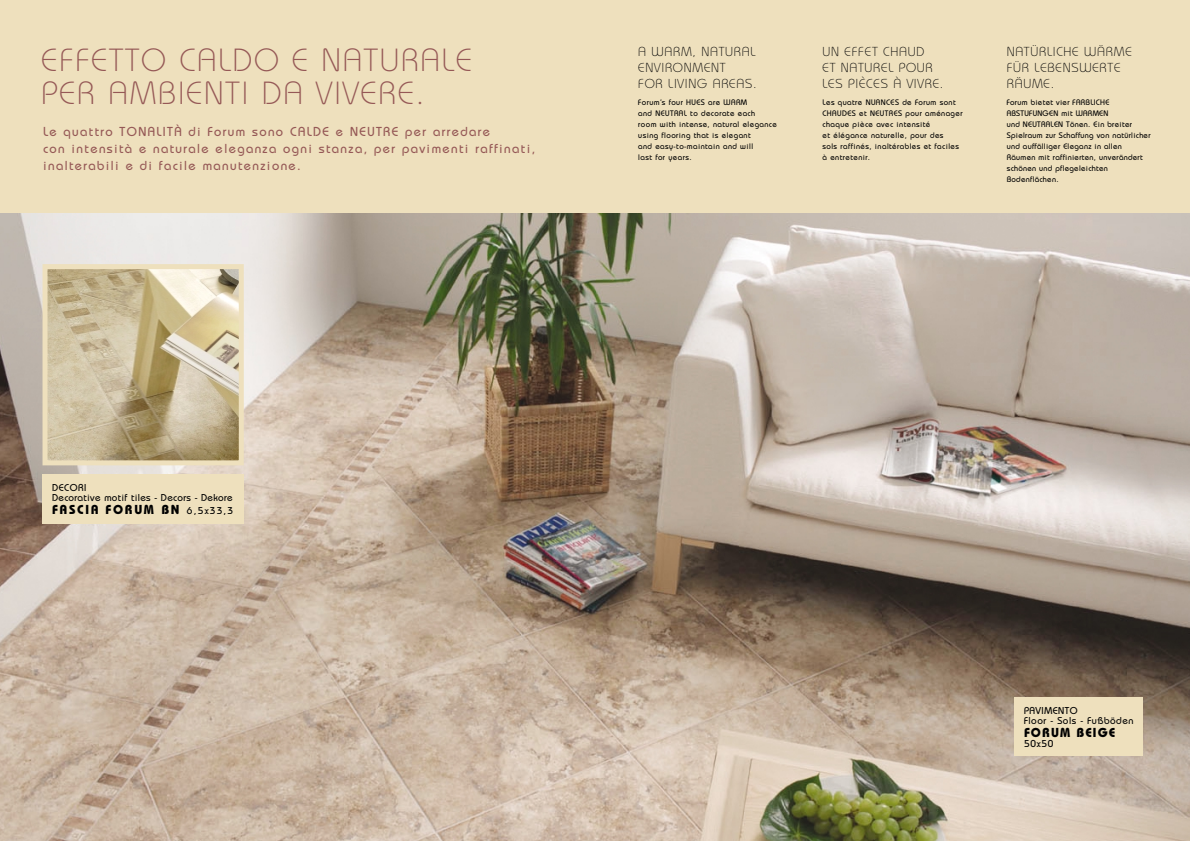
<style>
.page{position:relative;width:1190px;height:841px;background:#fff}
.page>*{position:absolute;margin:0;border:0;box-sizing:border-box;transform-origin:0 0}
.t1{font:300 32px/33px "Bauhaus";letter-spacing:.055em;color:#955856}
.t2{font:500 13px/17px "Bauhaus";letter-spacing:.11em;color:#955856}
.t3{font:300 13px/16px "Bauhaus";letter-spacing:.055em;color:#000}
.t4{font:700 13px "Bauhaus";letter-spacing:.13em;color:#000}
.t5{font:700 13px "Bauhaus";letter-spacing:.085em;color:#000}
.t6{font:500 10px/10px "Bauhaus";letter-spacing:.035em;color:#000}
.t7{font:500 10px/10px "Bauhaus";letter-spacing:.055em;color:#000}
.t8{font:500 8px/11px "Bauhaus";letter-spacing:.055em;color:#000}
.s1{font-weight:500;font-size:10px}
</style>
<div class="page">
<img style="left:0;top:213px;width:1190px;height:628px">
<div style="left:0;top:0;width:1190px;height:213px;background:#eee0bd"></div>
<div style="left:1014px;top:697px;width:129px;height:59px;background:#eee0bd"></div>
<img style="left:49px;top:270px;width:189px;height:189px">
<div style="left:43px;top:264px;width:201px;height:201px;border:5px solid #eee0bd"></div>
<div style="left:42px;top:474px;width:202px;height:50px;background:#eee0bd"></div>
<h1 class="t1" style="left:42px;top:47px;width:432px">EFFETTO CALDO E NATURALE<br>PER AMBIENTI DA VIVERE.</h1>
<h2 class="t2" style="left:43px;top:125px;width:494px">Le quattro TONALITÀ di Forum sono CALDE e NEUTRE per arredare<br>con intensità e naturale eleganza ogni stanza, per pavimenti raffinati, inalterabili e di facile manutenzione.</h2>
<h2 class="t3" style="left:638px;top:45px;width:120px">A WARM, NATURAL<br>ENVIRONMENT<br>FOR LIVING AREAS.</h2>
<p class="t8" style="left:638px;top:98px;width:140px">Forum’s four HUES are WARM<br>and NEUTRAL to decorate each<br>room with intense, natural elegance using flooring that is elegant<br>and easy-to-maintain and will<br>last for years.</p>
<h2 class="t3" style="left:823px;top:45px;width:122px">UN EFFET CHAUD<br>ET NATUREL POUR<br>LES PIÈCES À VIVRE.</h2>
<p class="t8" style="left:823px;top:98px;width:142px">Les quatre NUANCES de Forum sont<br>CHAUDES et NEUTRES pour aménager chaque pièce avec intensité<br>et élégance naturelle, pour des<br>sols raffinés, inaltérables et faciles à entretenir.</p>
<h2 class="t3" style="left:1007px;top:45px;width:127px">NATÜRLICHE WÄRME<br>FÜR LEBENSWERTE<br>RÄUME.</h2>
<p class="t8" style="left:1007px;top:98px;width:145px">Forum bietet vier FARBLICHE<br>ABSTUFUNGEN mit WARMEN<br>und NEUTRALEN Tönen. Ein breiter<br>Spielraum zur Schaffung von natürlicher und auffälliger Eleganz in allen<br>Räumen mit raffinierten, unverändert schönen und pflegeleichten<br>Bodenflächen.</p>
<p class="t6" style="left:52px;top:483px;width:182px">DECORI<br>Decorative motif tiles - Decors - Dekore</p>
<h2 class="t4" style="left:52px;top:505px;width:183px">FASCIA FORUM BN <span class="s1">6,5x33,3</span></h2>
<p class="t7" style="left:1024px;top:706px;width:111px">PAVIMENTO<br>Floor - Sols - Fußböden</p>
<h2 class="t5" style="left:1024px;top:728px;width:93px">FORUM BEIGE</h2>
<p class="t7" style="left:1024px;top:740px;width:31px">50x50</p>
</div>
